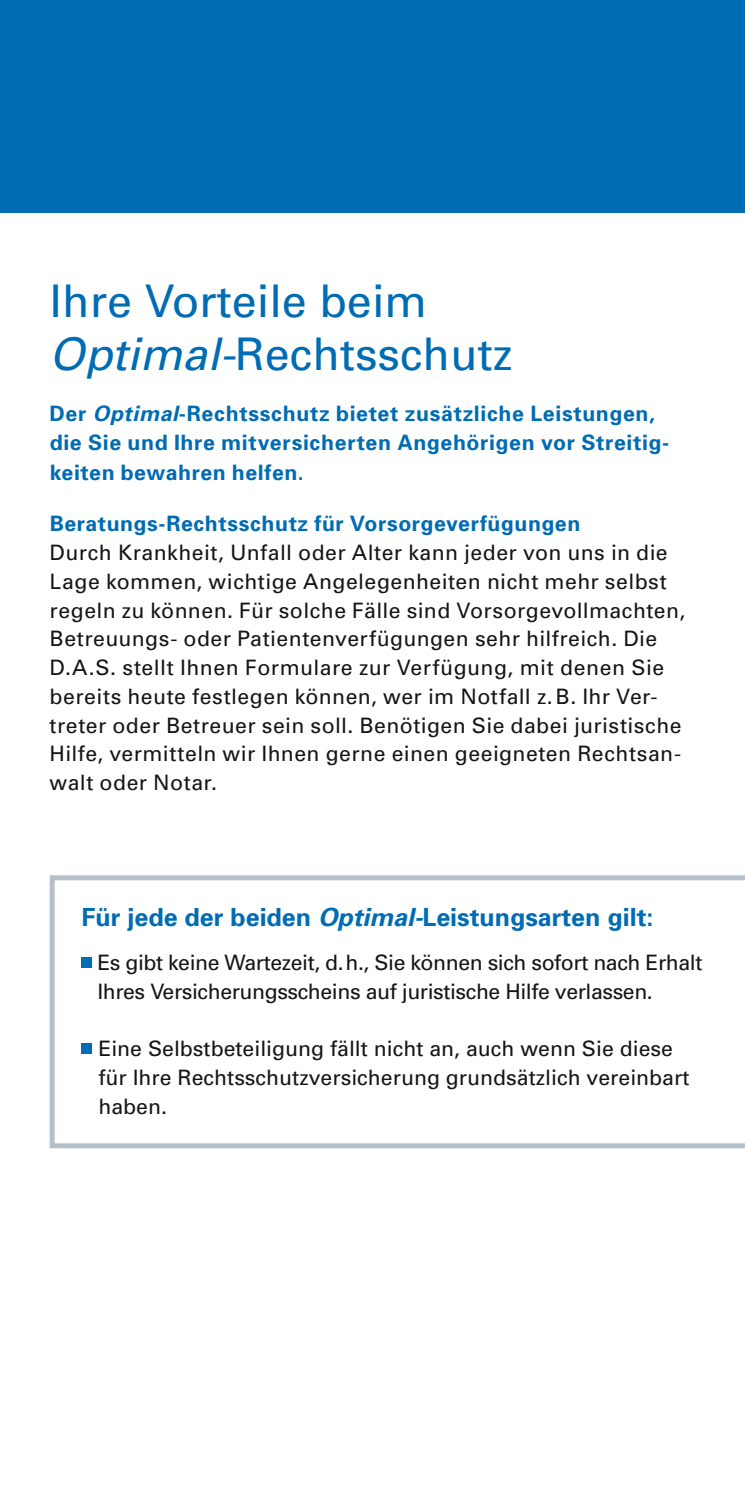
<style>
.page{position:relative;width:745px;height:1489px;background:#fff}
.page>*{position:absolute;margin:0;border:0;box-sizing:border-box;transform-origin:0 0}
.t1{font:45px/52.5px "Univers";color:#006cb3}
.t2{font:700 25px "Univers";color:#006cb3}
.t3{font:21.25px/28.8px "Univers";letter-spacing:.015em;color:#151616}
.t4{font:700 21.25px/29.2px "Univers";letter-spacing:.03em;color:#006cb3}
.t5{font:21.25px/28.8px "Univers";letter-spacing:-.02em;color:#151616}
.s1{font-style:italic}
</style>
<div class="page">
<svg style="left:49px;top:875px;width:695px;height:274px"></svg>
<div style="left:0;top:0;width:744px;height:213px;background:#006cb3"></div>
<h1 class="t1" style="left:50px;top:279px;width:464px">Ihre Vorteile beim<br><span class="s1">Optimal-</span>Rechtsschutz</h1>
<p class="t4" style="left:50px;top:401px;width:620px">Der <span class="s1">Optimal</span>-Rechtsschutz bietet zusätzliche Leistungen, die Sie und Ihre mitversicherten Angehörigen vor Streitig&shy;keiten bewahren helfen.</p>
<p class="t4" style="left:50px;top:511px;width:532px">Beratungs-Rechtsschutz für Vorsorgeverfügungen</p>
<p class="t3" style="left:50px;top:540px;width:636px">Durch Krankheit, Unfall oder Alter kann jeder von uns in die Lage kommen, wichtige Angelegenheiten nicht mehr selbst regeln zu können. Für solche Fälle sind Vorsorgevollmachten, Betreuungs- oder Patientenverfügungen sehr hilfreich. Die D.A.S. stellt Ihnen Formulare zur Verfügung, mit denen Sie bereits heute festlegen können, wer im Notfall z. B. Ihr Ver&shy;treter oder Betreuer sein soll. Benötigen Sie dabei juristische Hilfe, vermitteln wir Ihnen gerne einen geeigneten Rechtsan&shy;walt oder Notar.</p>
<p class="t2" style="left:82px;top:907px;width:573px">Für jede der beiden <span class="s1">Optimal-</span>Leistungsarten gilt:</p>
<p class="t5" style="left:97px;top:949px;width:606px">Es gibt keine Wartezeit, d. h., Sie können sich sofort nach Er halt<br>Ihres Versicherungsscheins auf juristische Hilfe verlassen.</p>
<p class="t3" style="left:98px;top:1036px;width:592px">Eine Selbstbeteiligung fällt nicht an, auch wenn Sie diese für Ihre Rechtsschutzversicherung grundsätzlich vereinbart haben.</p>
</div>
